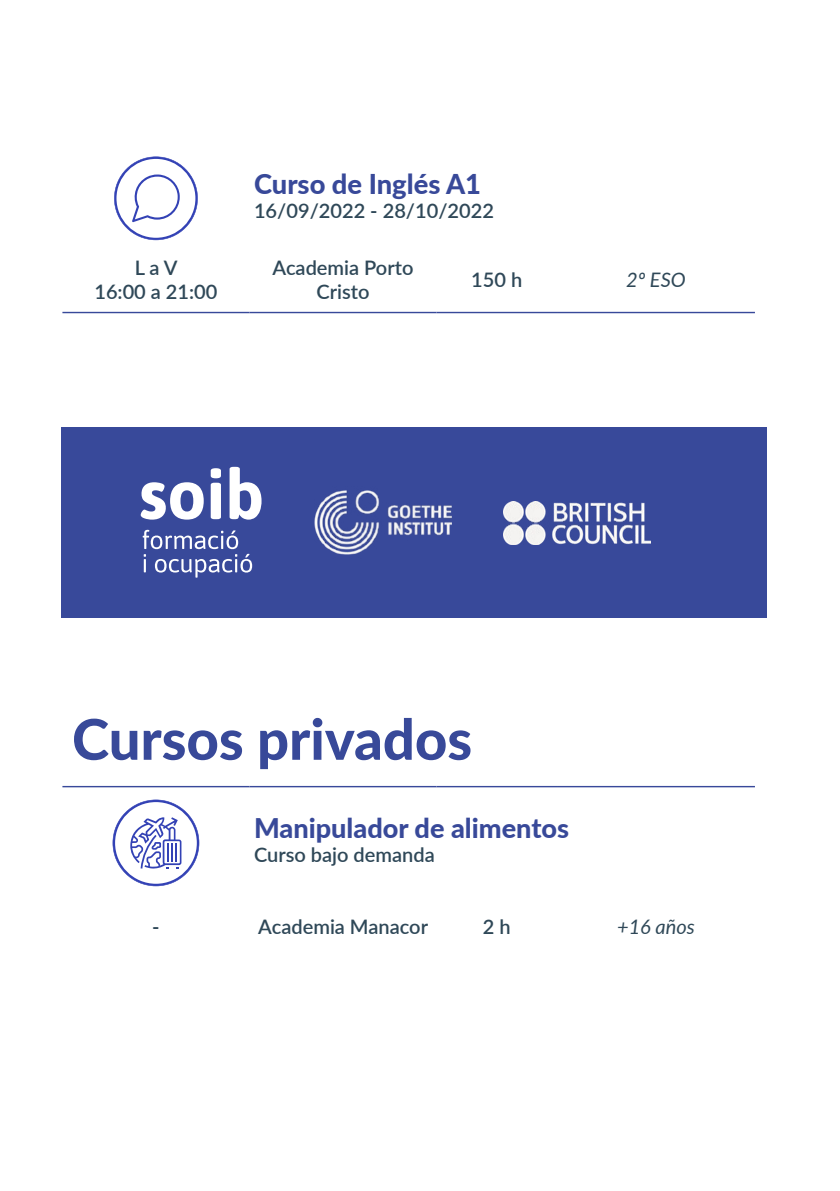
<style>
.page{position:relative;width:840px;height:1191px;background:#fff}
.page>*{position:absolute;margin:0;border:0;box-sizing:border-box;transform-origin:0 0}
.t1{font:800 56.2px "Lato";color:#384999}
.t2{font:800 27.4px "Lato";color:#384999}
.t3{font:800 27px "Lato";color:#384999}
.t4{font:600 20px/24px "Lato";color:#2f4858;text-align:center}
.t5{font:italic 20px "Lato";color:#2f4858}
</style>
<div class="page">
<div style="left:61px;top:427px;width:705px;height:190px;background:#38499a"></div>
<hr style="left:62px;top:786px;width:187px;height:1px;background:#38499a">
<hr style="left:249px;top:786px;width:187px;height:1px;background:#38499a">
<hr style="left:436px;top:786px;width:120px;height:1px;background:#38499a">
<hr style="left:556px;top:786px;width:198px;height:1px;background:#38499a">
<svg style="left:112px;top:799px;width:87px;height:87px"></svg>
<svg style="left:143px;top:530px;width:109px;height:47px"></svg>
<svg style="left:141px;top:482px;width:62px;height:37px"></svg>
<svg style="left:210px;top:468px;width:11px;height:51px"></svg>
<svg style="left:229px;top:467px;width:32px;height:52px"></svg>
<img style="left:314px;top:490px;width:137px;height:65px">
<img style="left:503px;top:502px;width:147px;height:42px">
<hr style="left:62px;top:312px;width:187px;height:1px;background:#38499a">
<hr style="left:249px;top:312px;width:187px;height:1px;background:#38499a">
<hr style="left:436px;top:312px;width:120px;height:1px;background:#38499a">
<hr style="left:556px;top:312px;width:198px;height:1px;background:#38499a">
<svg style="left:114px;top:156px;width:84px;height:84px"></svg>
<h2 class="t2" style="left:254px;top:164px;width:228px">Curso de Inglés A1</h2>
<p class="t4" style="left:254px;top:198px;width:241px">16/09/2022 - 28/10/2022</p>
<p class="t4" style="left:94px;top:255px;width:124px">L a V<br>16:00 a 21:00</p>
<p class="t4" style="left:272px;top:255px;width:142px">Academia Porto<br>Cristo</p>
<p class="t4" style="left:471px;top:267px;width:52px">150 h</p>
<p class="t5" style="left:625px;top:265px;width:61px">2º ESO</p>
<h1 class="t1" style="left:72px;top:697px;width:401px">Cursos privados</h1>
<h3 class="t3" style="left:254px;top:808px;width:316px">Manipulador de alimentos</h3>
<p class="t4" style="left:254px;top:842px;width:182px">Curso bajo demanda</p>
<p class="t4" style="left:152px;top:914px;width:9px">-</p>
<p class="t4" style="left:258px;top:914px;width:171px">Academia Manacor</p>
<p class="t4" style="left:482px;top:914px;width:29px">2 h</p>
<p class="t5" style="left:616px;top:912px;width:79px">+16 años</p>
</div>
